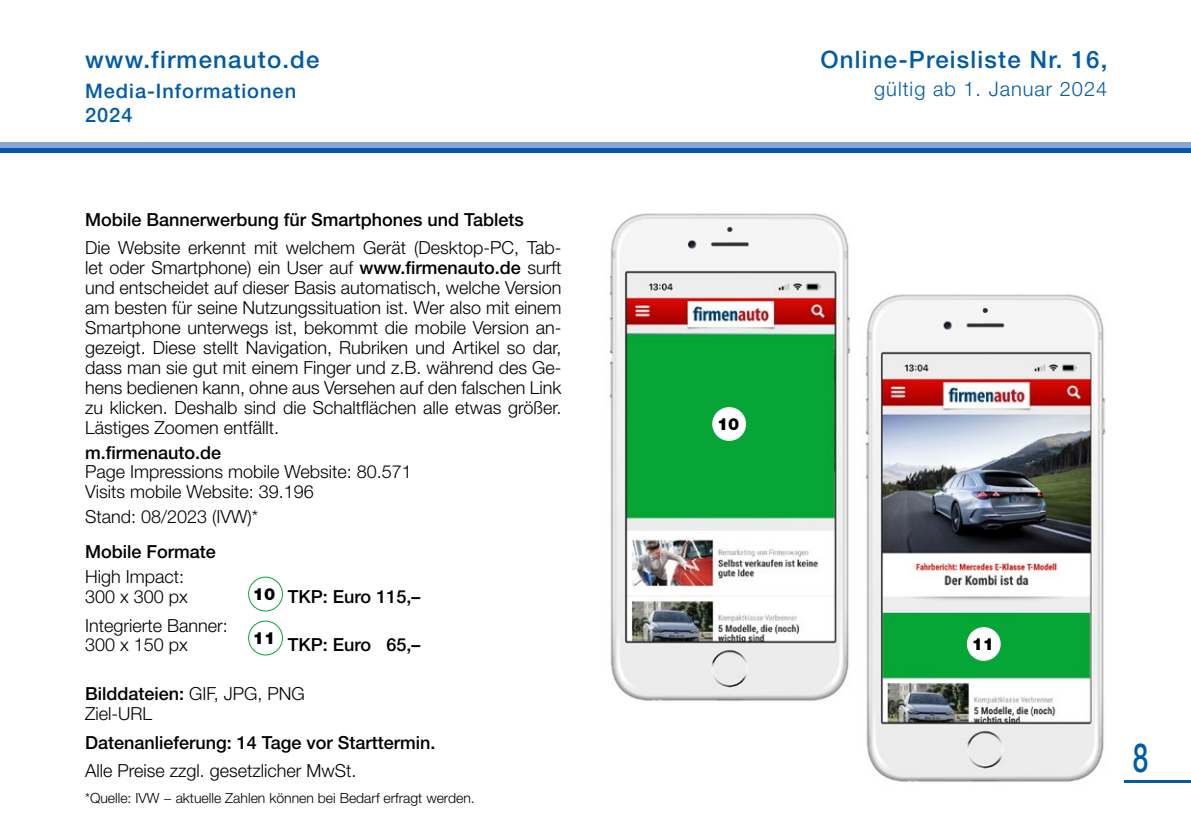
<style>
.page{position:relative;width:1191px;height:840px;background:#fff}
.page>*{position:absolute;margin:0;border:0;box-sizing:border-box;transform-origin:0 0}
.t1{font:500 40px "Helvetica Neue LT Std";color:#005ba9;scale:.7 1}
.t2{font:500 24px "Helvetica Neue LT Std";letter-spacing:.05em;color:#005ba9}
.t3{font:500 20px/24px "Helvetica Neue LT Std";letter-spacing:.05em;color:#005ba9}
.t4{font:300 20px "Helvetica Neue LT Std";letter-spacing:.05em;color:#005ba9}
.t5{font:300 18px/20px "Helvetica Neue LT Std";color:#000}
.t6{font:500 18px "Helvetica Neue LT Std";color:#000}
.t7{font:900 16.8px "Helvetica Neue LT Std";color:#000}
.t8{font:300 14px "Helvetica Neue LT Std";color:#000}
.s1{font-weight:500}
</style>
<div class="page">
<img style="left:865px;top:294px;width:241px;height:489px">
<img style="left:609px;top:213px;width:242px;height:489px">
<div style="left:967px;top:626px;width:33px;height:34px;background:#fff;border-radius:50%"></div>
<div style="left:712px;top:407px;width:34px;height:33px;background:#fff;border-radius:50%"></div>
<div style="left:0;top:147px;width:1191px;height:6px;background:#005ba9"></div>
<div style="left:0;top:142px;width:1191px;height:5px;background:#8ba5d6"></div>
<hr style="left:1124px;top:780px;width:67px;height:2px;background:#005ba9">
<div style="left:248px;top:576px;width:35px;height:35px;border:1px solid #05a535;border-radius:50%"></div>
<div style="left:248px;top:620px;width:35px;height:35px;border:1px solid #05a535;border-radius:50%"></div>
<h2 class="t2" style="left:85px;top:45px;width:236px">www.firmenauto.de</h2>
<p class="t3" style="left:85px;top:79px;width:213px">Media-Informationen<br>2024</p>
<p class="t6" style="left:85px;top:208px;width:440px">Mobile Bannerwerbung für Smartphones und Tablets</p>
<p class="t5" style="left:85px;top:237px;width:478px;text-align:justify">Die Website erkennt mit welchem Gerät (Desktop-PC, Tab&shy;let oder Smartphone) ein User auf <span class="s1">www.firmenauto.de</span> surft und entscheidet auf dieser Basis automatisch, welche Version am besten für seine Nutzungssituation ist. Wer also mit einem Smartphone unterwegs ist, bekommt die mobile Version an&shy;gezeigt. Diese stellt Navigation, Rubriken und Artikel so dar, dass man sie gut mit einem Finger und z.B. während des Ge&shy;hens bedienen kann, ohne aus Versehen auf den falschen Link zu klicken. Deshalb sind die Schaltflächen alle etwas größer.<br>Lästiges Zoomen entfällt.</p>
<p class="t6" style="left:85px;top:441px;width:138px">m.firmenauto.de</p>
<p class="t5" style="left:85px;top:461px;width:328px;line-height:19.4px">Page Impressions mobile Website: 80.571<br>Visits mobile Website: 39.196</p>
<p class="t5" style="left:85px;top:506px;width:175px">Stand: 08/2023 (IVW)*</p>
<p class="t6" style="left:85px;top:540px;width:132px">Mobile Formate</p>
<p class="t5" style="left:85px;top:566px;width:104px;line-height:19.4px">High Impact:<br>300 x 300 px</p>
<p class="t7" style="left:253px;top:583px;width:24px">10</p>
<p class="t7" style="left:253px;top:627px;width:24px">11</p>
<p class="t6" style="left:288px;top:585px;width:134px">TKP: Euro 115,–</p>
<p class="t5" style="left:85px;top:615px;width:144px;line-height:19.4px">Integrierte Banner:<br>300 x 150 px</p>
<p class="t6" style="left:288px;top:634px;width:134px">TKP: Euro 65,–</p>
<p class="t5" style="left:85px;top:683px;width:221px;line-height:19.4px"><span class="s1">Bilddateien:</span> GIF, JPG, PNG<br>Ziel-URL</p>
<p class="t6" style="left:85px;top:731px;width:352px">Datenanlieferung: 14 Tage vor Starttermin.</p>
<p class="t5" style="left:85px;top:759px;width:273px">Alle Preise zzgl. gesetzlicher MwSt.</p>
<p class="t8" style="left:85px;top:788px;width:391px">*Quelle: IVW − aktuelle Zahlen können bei Bedarf erfragt werden.</p>
<h2 class="t2" style="left:820px;top:45px;width:288px">Online-Preisliste Nr. 16,</h2>
<p class="t4" style="left:874px;top:77px;width:235px">gültig ab 1. Januar 2024</p>
<p class="t7" style="left:717px;top:414px;width:24px">10</p>
<p class="t7" style="left:971px;top:633px;width:24px">11</p>
<h1 class="t1" style="left:1132px;top:733px;width:24px">8</h1>
</div>
